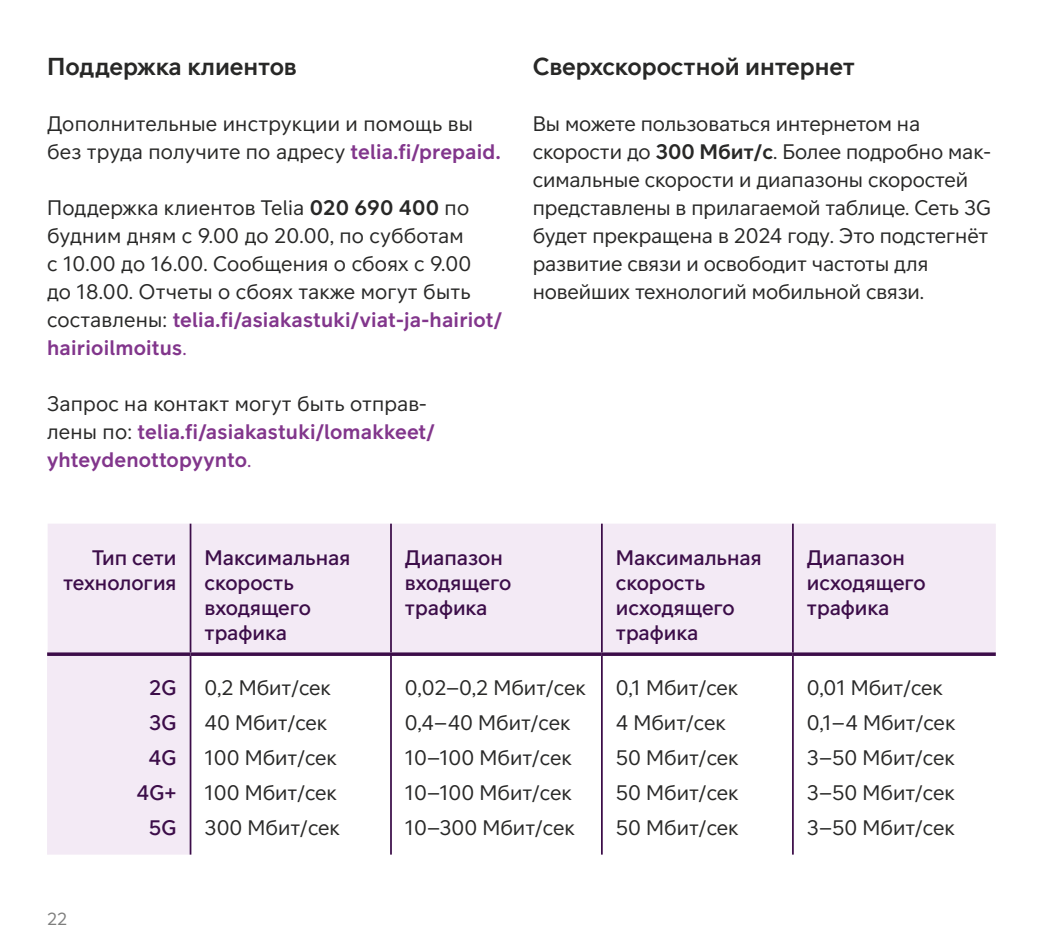
<style>
.page{position:relative;width:1042px;height:943px;background:#fff}
.page>*{position:absolute;margin:0;border:0;box-sizing:border-box;transform-origin:0 0}
.t1{font:700 24.5px "Telia Sans";letter-spacing:-.005em;color:#282827}
.t2{font:21px/35px "Telia Sans";color:#282827}
.t3{font:500 21px/25.2px "Telia Sans";color:#3c0d49}
.t4{font:700 21px/28px "Telia Sans";letter-spacing:.01em;color:#82368c}
.t5{font:17.5px "Telia Sans";color:#282827}
.s1{font-weight:700;color:#82368c}
.s2{font-weight:700}
.s3{color:#82368c}
.s4{font-weight:400;color:#282827}
.s5{font-weight:400}
</style>
<div class="page">
<div style="left:794px;top:524px;width:202px;height:128px;background:#f3eaf5"></div>
<svg style="left:48px;top:523px;width:744px;height:331px;fill:#f3eaf5"></svg>
<hr style="left:190px;top:523px;width:1px;height:129px;background:#3c0d49">
<hr style="left:390px;top:523px;width:2px;height:129px;background:#3c0d49">
<hr style="left:601px;top:523px;width:2px;height:129px;background:#3c0d49">
<hr style="left:792px;top:523px;width:2px;height:129px;background:#3c0d49">
<svg style="left:47px;top:652px;width:143px;height:4px"></svg>
<hr style="left:190px;top:656px;width:1px;height:198px;background:#3c0d49">
<svg style="left:190px;top:652px;width:201px;height:4px"></svg>
<hr style="left:390px;top:656px;width:2px;height:198px;background:#3c0d49">
<svg style="left:391px;top:652px;width:211px;height:4px"></svg>
<hr style="left:601px;top:656px;width:2px;height:198px;background:#3c0d49">
<svg style="left:602px;top:652px;width:191px;height:4px"></svg>
<hr style="left:792px;top:656px;width:2px;height:198px;background:#3c0d49">
<svg style="left:793px;top:652px;width:203px;height:4px"></svg>
<hr style="left:47px;top:656px;width:1px;height:198px;background:#f3eaf5">
<p class="t1" style="left:47px;top:53px;width:251px">Поддержка клиентов</p>
<p class="t2" style="left:47px;top:110px;width:455px;line-height:28px">Дополнительные инструкции и помощь вы без труда получите по адресу <span class="s1">telia.fi/prepaid.</span></p>
<p class="t2" style="left:47px;top:194px;width:457px;line-height:28px">Поддержка клиентов Telia <span class="s2">020 690 400</span> по будним дням с 9.00 до 20.00, по субботам<br>с 10.00 до 16.00. Сообщения о сбоях с 9.00<br>до 18.00. Отчеты о сбоях также могут быть составлены: <span class="s1">telia.fi/asiakastuki/viat-ja-hairiot/ hairioilmoitus</span><span class="s3">.</span></p>
<p class="t4" style="left:47px;top:390px;width:390px"><span class="s4">Запрос на контакт могут быть отправ&shy;лены по:</span> telia.fi/asiakastuki/lomakkeet/ yhteydenottopyynto<span class="s5">.</span></p>
<p class="t1" style="left:533px;top:53px;width:323px">Сверхскоростной интернет</p>
<p class="t2" style="left:533px;top:110px;width:460px;line-height:28px">Вы можете пользоваться интернетом на скорости до <span class="s2">300 Мбит/с</span>. Более подробно мак&shy;симальные скорости и диапазоны скоростей представлены в прилагаемой таблице. Сеть 3G будет прекращена в 2024 году. Это подстегнёт развитие связи и освободит частоты для новейших технологий мобильной связи.</p>
<p class="t3" style="left:63px;top:545px;width:115px;text-align:right">Тип сети технология</p>
<p class="t3" style="left:204px;top:545px;width:147px">Максимальная скорость входящего трафика</p>
<p class="t3" style="left:405px;top:545px;width:108px">Диапазон входящего трафика</p>
<p class="t3" style="left:616px;top:545px;width:147px">Максимальная скорость исходящего трафика</p>
<p class="t3" style="left:807px;top:545px;width:120px">Диапазон исходящего трафика</p>
<p class="t3" style="left:136px;top:670px;width:42px;line-height:35px;text-align:center">2G<br>3G<br>4G<br>4G+<br>5G</p>
<p class="t2" style="left:204px;top:670px;width:137px">0,2 Мбит/сек<br>40 Мбит/сек<br>100 Мбит/сек<br>100 Мбит/сек<br>300 Мбит/сек</p>
<p class="t2" style="left:405px;top:670px;width:182px">0,02–0,2 Мбит/сек<br>0,4–40 Мбит/сек<br>10–100 Мбит/сек<br>10–100 Мбит/сек<br>10–300 Мбит/сек</p>
<p class="t2" style="left:616px;top:670px;width:124px">0,1 Мбит/сек<br>4 Мбит/сек<br>50 Мбит/сек<br>50 Мбит/сек<br>50 Мбит/сек</p>
<p class="t2" style="left:807px;top:670px;width:150px">0,01 Мбит/сек<br>0,1–4 Мбит/сек<br>3–50 Мбит/сек<br>3–50 Мбит/сек<br>3–50 Мбит/сек</p>
<p class="t5" style="left:47px;top:909px;width:22px">22</p>
</div>
